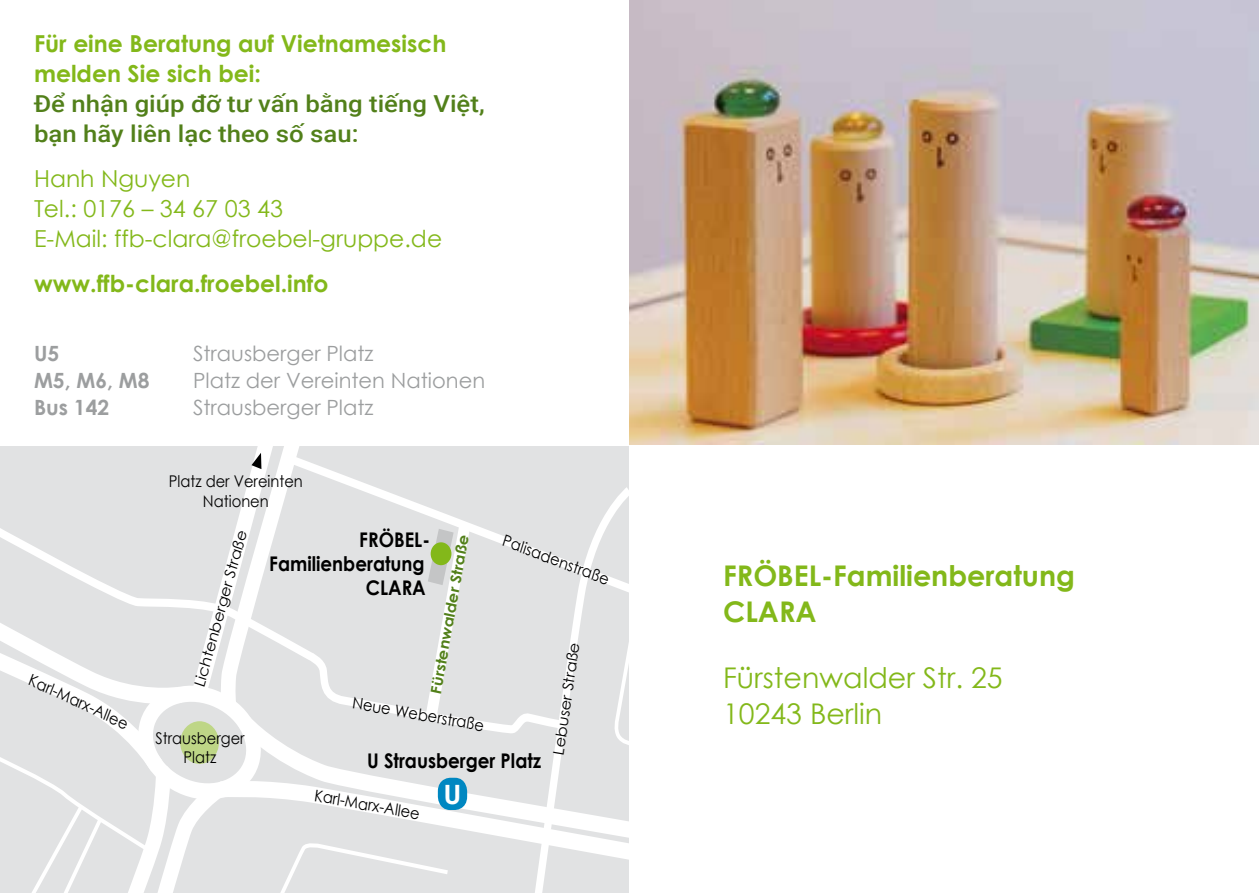
<style>
.page{position:relative;width:1259px;height:893px;background:#fff}
.page>*{position:absolute;margin:0;border:0;box-sizing:border-box;transform-origin:0 0}
.t1{font:28.5px/36px "Century Gothic";color:#83b81a}
.t2{font:700 28.5px/36px "Century Gothic";color:#83b81a}
.t3{font:700 26.7px "Century Gothic";color:#fff;scale:1.06 1}
.t4{font:700 23.4px/30px "Century Gothic";color:#83b81a}
.t5{font:23.4px/30px "Century Gothic";color:#83b81a}
.t6{font:500 23.4px/30px "Roboto";color:#52801a;scale:1.1 1}
.t7{font:21px "Century Gothic";color:#9c9e9f}
.t8{font:700 21px "Century Gothic";color:#9c9e9f}
.t9{font:700 20.1px/24.3px "Century Gothic";color:#000;text-align:right;scale:.91 1}
.t10{font:16.2px/19.5px "Century Gothic";color:#000;text-align:center;scale:.91 1}
.t11{font:15.9px "Century Gothic";color:#000;scale:.93 1}
.t12{font:15.9px "Century Gothic";color:#000;scale:.94 1}
.t13{font:14.7px "Century Gothic";color:#000;scale:1.08 1}
.t14{font:700 14.7px "Century Gothic";color:#52801a;scale:1.09 1}
.t15{font:14.7px "Century Gothic";color:#000;scale:1.1 1}
</style>
<div class="page">
<img style="left:629px;top:0;width:630px;height:445px">
<svg style="left:478px;top:734px;width:39px;height:34px"></svg>
<svg style="left:478px;top:768px;width:39px;height:119px"></svg>
<svg style="left:517px;top:636px;width:112px;height:257px"></svg>
<svg style="left:478px;top:636px;width:90px;height:98px;background:#e4e5e6"></svg>
<svg style="left:478px;top:451px;width:151px;height:185px;background:#e3e4e5"></svg>
<svg style="left:610px;top:588px;width:19px;height:184px;background:#e4e5e6"></svg>
<svg style="left:0;top:446px;width:478px;height:447px"></svg>
<p class="t4" style="left:34px;top:28px;width:414px">Für eine Beratung auf Vietnamesisch melden Sie sich bei:</p>
<p class="t6" style="left:34px;top:88px;width:411px">Để nhận giúp đỡ tư vấn bằng tiếng Việt, bạn hãy liên lạc theo số sau:</p>
<p class="t5" style="left:34px;top:164px;width:410px">Hanh Nguyen<br>Tel.: 0176 – 34 67 03 43<br>E-Mail: ffb-clara@froebel-gruppe.de</p>
<p class="t4" style="left:34px;top:268px;width:296px">www.ffb-clara.froebel.info</p>
<p class="t8" style="left:34px;top:337px;width:27px">U5</p>
<p class="t7" style="left:193px;top:338px;width:182px">Strausberger Platz</p>
<p class="t8" style="left:34px;top:364px;width:117px">M5, M6, M8</p>
<p class="t7" style="left:193px;top:365px;width:294px">Platz der Vereinten Nationen</p>
<p class="t8" style="left:34px;top:391px;width:77px">Bus 142</p>
<p class="t7" style="left:193px;top:392px;width:182px">Strausberger Platz</p>
<p class="t12" style="left:35px;top:669px;width:117px;rotate:25deg">Karl-Marx-Allee</p>
<p class="t10" style="left:169px;top:471px;width:149px">Platz der Vereinten<br>Nationen</p>
<p class="t9" style="left:269px;top:526px;width:178px">FRÖBEL-<br>Familienberatung<br>CLARA</p>
<p class="t13" style="left:188px;top:683px;width:151px;rotate:-74deg">Lichtenberger Straße</p>
<p class="t14" style="left:424px;top:692px;width:150px;rotate:-80deg">Fürstenwalder Straße</p>
<p class="t11" style="left:508px;top:529px;width:123px;rotate:21deg">Palisadenstraße</p>
<p class="t15" style="left:548px;top:753px;width:105px;rotate:-82deg">Lebuser Straße</p>
<p class="t10" style="left:354px;top:692px;width:148px;rotate:10deg">Neue Weberstraße</p>
<p class="t10" style="left:155px;top:728px;width:99px">Strausberger<br>Platz</p>
<p class="t9" style="left:367px;top:747px;width:193px">U Strausberger Platz</p>
<p class="t10" style="left:316px;top:785px;width:119px;rotate:10deg">Karl-Marx-Allee</p>
<p class="t3" style="left:443px;top:774px;width:18px">U</p>
<p class="t2" style="left:723px;top:556px;width:353px">FRÖBEL-Familienberatung<br>CLARA</p>
<p class="t1" style="left:723px;top:659px;width:281px">Fürstenwalder Str. 25<br>10243 Berlin</p>
</div>
